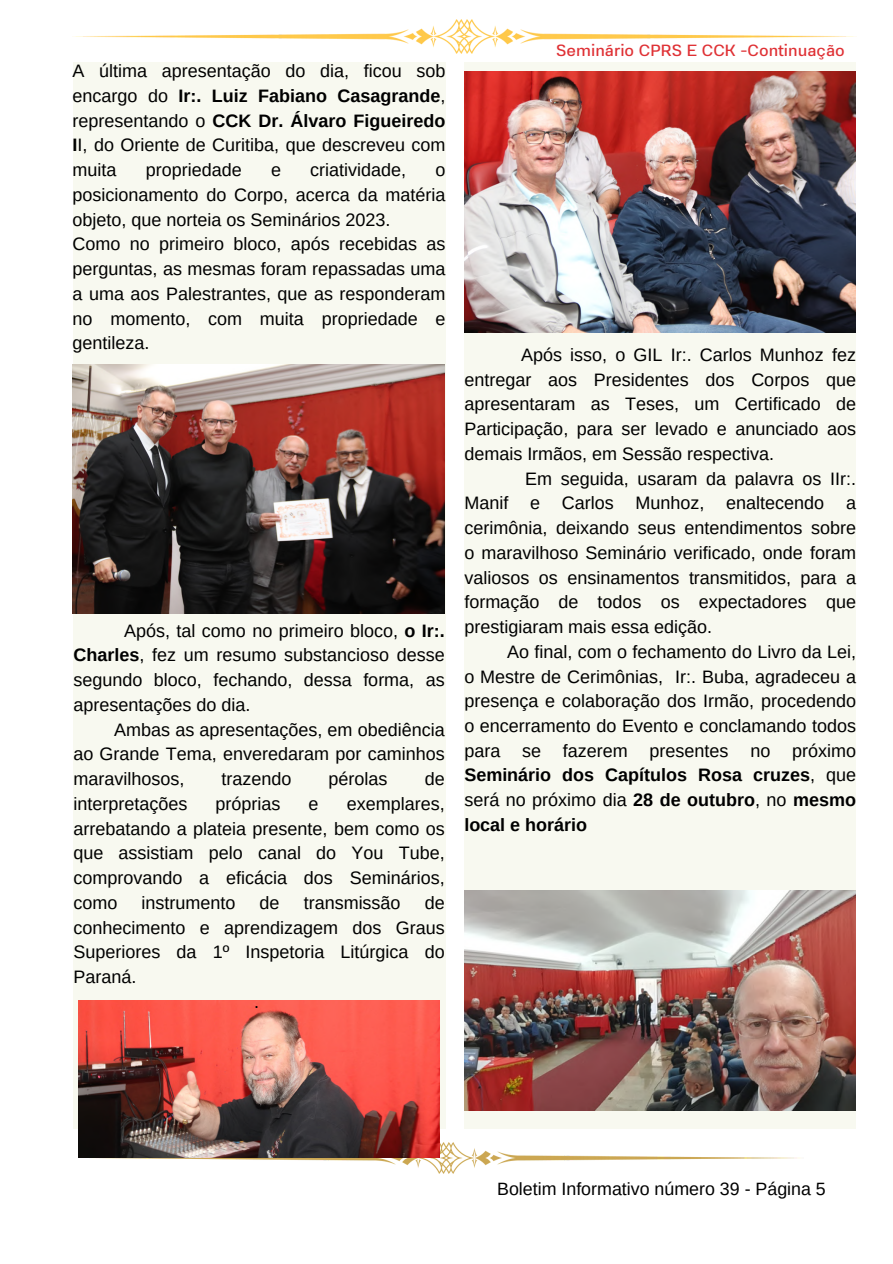
<style>
.page{position:relative;width:893px;height:1264px;background:#fff}
.page>*{position:absolute;margin:0;border:0;box-sizing:border-box;transform-origin:0 0}
.t1{font:18px/24.8px "Arimo";color:#000;text-align:justify}
.t2{font:18px "Emmali";color:#df3135}
.t3{font:17.85px "Arimo";color:#000}
.s1{font-weight:700}
</style>
<div class="page">
<img style="left:89px;top:1142px;width:712px;height:31px">
<img style="left:73px;top:20px;width:783px;height:33px">
<div style="left:73px;top:62px;width:373px;height:1066px;background:#f8f9f0"></div>
<div style="left:464px;top:62px;width:392px;height:1066px;background:#f8f9f0"></div>
<img style="left:73px;top:364px;width:372px;height:249px">
<img style="left:464px;top:71px;width:391px;height:261px">
<img style="left:78px;top:1000px;width:361px;height:157px">
<img style="left:464px;top:890px;width:391px;height:220px">
<p class="t1" style="left:73px;top:59px;width:374px">A última apresentação do dia, ficou sob encargo do <span class="s1">Ir:. Luiz Fabiano Casagrande</span>, representando o <span class="s1">CCK Dr. Álvaro Figueiredo I</span>I, do Oriente de Curitiba, que descreveu com muita</p>
<p class="t1" style="left:146px;top:158px;width:97px">propriedade</p>
<p class="t1" style="left:271px;top:158px;width:11px">e</p>
<p class="t1" style="left:310px;top:158px;width:97px">criatividade,</p>
<p class="t1" style="left:73px;top:158px;width:374px;text-indent:363px">o posicionamento do Corpo, acerca da matéria objeto, que norteia os Seminários 2023.</p>
<p class="t1" style="left:73px;top:232px;width:374px">Como no primeiro bloco, após recebidas as perguntas, as mesmas foram repassadas uma a uma aos Palestrantes, que as responderam no momento, com muita propriedade e gentileza.</p>
<p class="t1" style="left:73px;top:618px;width:373px;text-indent:51px">Após, tal como no primeiro bloco, <span class="s1">o Ir:.<br>Charles</span>, fez um resumo substancioso desse segundo bloco, fechando, dessa forma, as apresentações do dia.</p>
<p class="t1" style="left:73px;top:717px;width:373px;text-indent:41px">Ambas as apresentações, em obediência ao Grande Tema, enveredaram por caminhos maravilhosos,</p>
<p class="t1" style="left:221px;top:766px;width:71px">trazendo</p>
<p class="t1" style="left:328px;top:766px;width:60px">pérolas</p>
<p class="t1" style="left:425px;top:766px;width:21px">de</p>
<p class="t1" style="left:73px;top:791px;width:115px">interpretações</p>
<p class="t1" style="left:215px;top:791px;width:66px">próprias</p>
<p class="t1" style="left:308px;top:791px;width:11px">e</p>
<p class="t1" style="left:73px;top:791px;width:373px;text-indent:273px">exemplares, arrebatando a plateia presente, bem como os que assistiam pelo canal do You Tube, comprovando a eficácia dos Seminários, como</p>
<p class="t1" style="left:73px;top:890px;width:373px;text-indent:351px">de conhecimento e aprendizagem dos Graus Superiores da 1º Inspetoria Litúrgica do Paraná.</p>
<p class="t1" style="left:254px;top:989px;width:6px">.</p>
<p class="t1" style="left:141px;top:890px;width:95px">instrumento</p>
<p class="t1" style="left:259px;top:890px;width:21px">de</p>
<p class="t1" style="left:303px;top:890px;width:98px">transmissão</p>
<p class="t2" style="left:556px;top:40px;width:290px">Seminário CPRS E CCK -Continuação</p>
<p class="t1" style="left:464px;top:342px;width:393px;text-indent:57px">Após isso, o GIL Ir:. Carlos Munhoz fez entregar aos Presidentes dos Corpos que apresentaram as Teses, um Certificado de Participação, para ser levado e anunciado aos demais Irmãos, em Sessão respectiva.</p>
<p class="t1" style="left:464px;top:466px;width:393px;text-indent:61px">Em seguida, usaram da palavra os IIr:.<br>Manif e Carlos Munhoz, enaltecendo a cerimônia, deixando seus entendimentos sobre o maravilhoso Seminário verificado, onde foram valiosos os ensinamentos transmitidos, para a formação de todos os expectadores que prestigiaram mais essa edição.</p>
<p class="t1" style="left:464px;top:639px;width:393px;text-indent:43px">Ao final, com o fechamento do Livro da Lei, o Mestre de Cerimônias, Ir:. Buba, agradeceu a presença e colaboração dos Irmão, procedendo o encerramento do Evento e conclamando todos para se fazerem presentes no próximo <span class="s1">Seminário dos Capítulos Rosa cruzes</span>, que será no próximo dia <span class="s1">28 de outubro</span>, no <span class="s1">mesmo local e horário</span></p>
<p class="t3" style="left:497px;top:1178px;width:330px">Boletim Informativo número 39 - Página 5</p>
</div>
